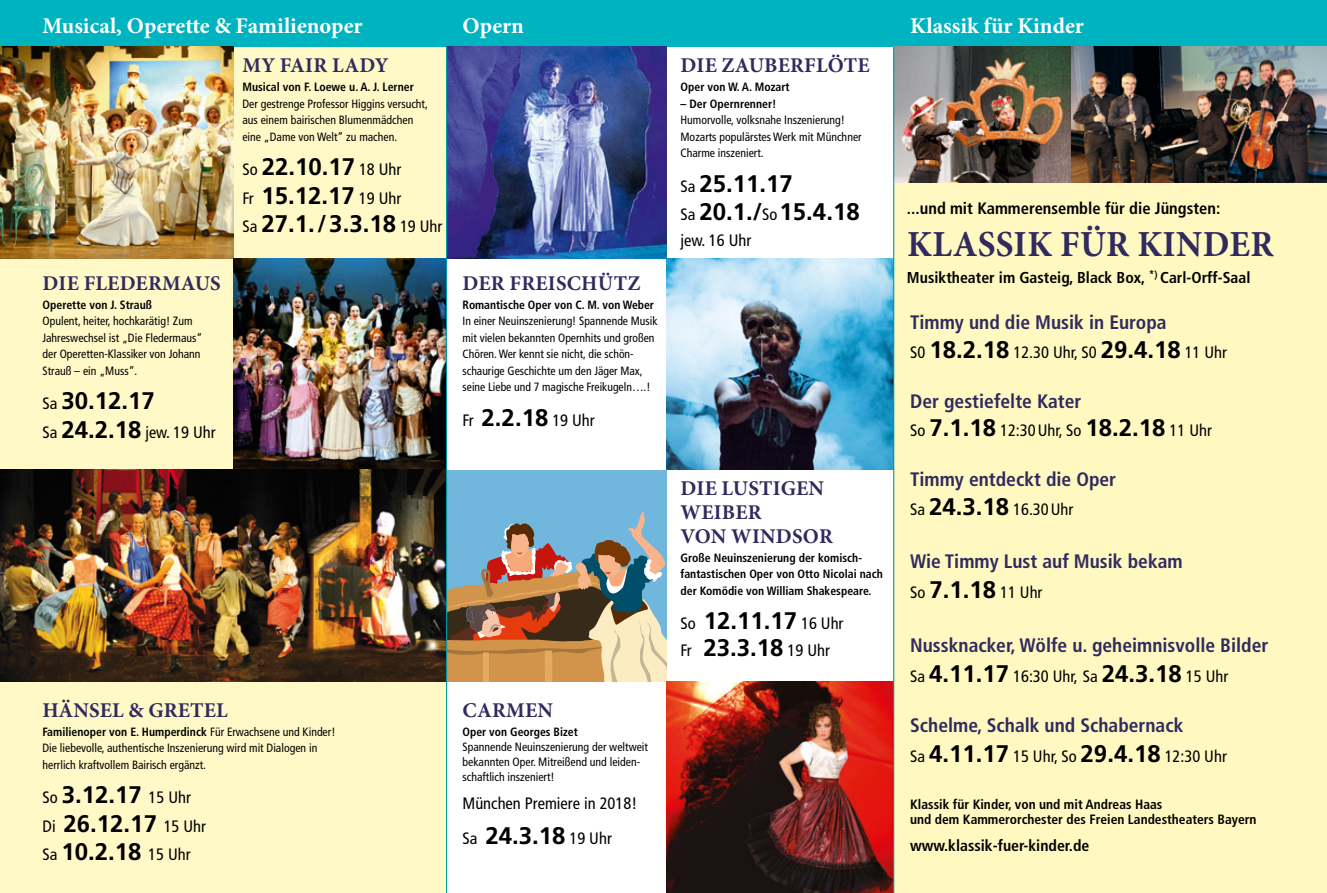
<style>
.page{position:relative;width:1327px;height:893px;background:#fff}
.page>*{position:absolute;margin:0;border:0;box-sizing:border-box;transform-origin:0 0}
.t1{font:700 36.75px "Minion Pro";letter-spacing:.01em;color:#312a5e;scale:.96 1}
.t2{font:700 24px/28.5px "Frutiger";color:#000}
.t3{font:700 22.5px "Minion Pro";color:#fff}
.t4{font:700 21px/24px "Minion Pro";letter-spacing:.01em;color:#312a5e}
.t5{font:700 condensed 19.5px "Frutiger";color:#312a5e}
.t6{font:condensed 16.5px/34.5px "Frutiger";color:#000}
.t7{font:700 condensed 16.5px "Frutiger";color:#000}
.t8{font:700 condensed 15.75px "Frutiger";color:#000}
.t9{font:700 condensed 13.5px/15px "Frutiger";color:#000}
.t10{font:condensed 12px/16.5px "Frutiger";color:#000}
.t11{font:700 condensed 12px/16.5px "Frutiger";color:#000}
.s1{font-weight:400;font-stretch:condensed;font-size:16.5px}
.s2{font-weight:700;font-stretch:normal;font-size:24px}
.s3{font-weight:700}
</style>
<div class="page">
<div style="left:0;top:0;width:446px;height:893px;background:#fff9c8"></div>
<div style="left:893px;top:0;width:434px;height:893px;background:#fff9c1"></div>
<div style="left:0;top:0;width:1327px;height:47px;background:#00b3c0"></div>
<img style="left:0;top:47px;width:234px;height:211px">
<img style="left:234px;top:258px;width:212px;height:212px">
<img style="left:447px;top:47px;width:219px;height:211px">
<div style="left:447px;top:470px;width:219px;height:211px;background:#71b7dd"></div>
<svg style="left:447px;top:512px;width:219px;height:169px"></svg>
<img style="left:666px;top:681px;width:227px;height:212px">
<img style="left:0;top:470px;width:446px;height:211px">
<img style="left:666px;top:258px;width:227px;height:212px">
<hr style="left:446px;top:47px;width:1px;height:846px;background:#009baa">
<img style="left:894px;top:47px;width:177px;height:136px">
<img style="left:1071px;top:47px;width:256px;height:136px">
<hr style="left:893px;top:47px;width:1px;height:846px;background:#009baa">
<h3 class="t3" style="left:43px;top:10px;width:321px">Musical, Operette &amp; Familienoper</h3>
<h3 class="t3" style="left:462px;top:10px;width:63px">Opern</h3>
<h3 class="t4" style="left:242px;top:53px;width:147px">MY FAIR LADY</h3>
<p class="t11" style="left:242px;top:79px;width:173px">Musical von F. Loewe u. A. J. Lerner</p>
<p class="t10" style="left:242px;top:95px;width:187px">Der gestrenge Professor Higgins versucht, aus einem bairischen Blumenmädchen eine „Dame von Welt“ zu machen.</p>
<h2 class="t2" style="left:242px;top:152px;width:201px"><span class="s1">So</span> 22.10.17 <span class="s1">18 Uhr<br>Fr</span> 15.12.17 <span class="s1">19 Uhr<br>Sa</span> 27.1. / 3.3.18 <span class="s1">19 Uhr</span></h2>
<h3 class="t4" style="left:43px;top:271px;width:180px">DIE FLEDERMAUS</h3>
<p class="t11" style="left:43px;top:296px;width:111px">Operette von J. Strauß</p>
<p class="t10" style="left:43px;top:313px;width:161px">Opulent, heiter, hochkarätig! Zum<br>Jahreswechsel ist „Die Fledermaus“ der Operetten-Klassiker von Johann<br>Strauß – ein „Muss“.</p>
<h2 class="t2" style="left:43px;top:386px;width:114px"><span class="s1">Sa</span> 30.12.17</h2>
<h3 class="t6" style="left:43px;top:415px;width:175px">Sa <span class="s2">24.2.18</span> jew. 19 Uhr</h3>
<h3 class="t4" style="left:43px;top:698px;width:187px">HÄNSEL &amp; GRETEL</h3>
<p class="t10" style="left:43px;top:723px;width:294px"><span class="s3">Familienoper von E. Humperdinck</span> Für Erwachsene und Kinder!<br>Die liebevolle, authentische Inszenierung wird mit Dialogen in herrlich kraftvollem Bairisch ergänzt.</p>
<h3 class="t6" style="left:43px;top:780px;width:150px">So <span class="s2">3.12.17</span> 15 Uhr</h3>
<h2 class="t2" style="left:43px;top:809px;width:165px"><span class="s1">Di</span> 26.12.17 <span class="s1">15 Uhr</span></h2>
<h3 class="t6" style="left:43px;top:837px;width:150px">Sa <span class="s2">10.2.18</span> 15 Uhr</h3>
<h3 class="t4" style="left:463px;top:271px;width:179px">DER FREISCHÜTZ</h3>
<p class="t11" style="left:462px;top:296px;width:193px">Romantische Oper von C. M. von Weber</p>
<p class="t10" style="left:462px;top:313px;width:197px">In einer Neuinszenierung! Spannende Musik mit vielen bekannten Opernhits und großen Chören. Wer kennt sie nicht, die schön&shy;schaurige Geschichte um den Jäger Max, seine Liebe und 7 magische Freikugeln….!</p>
<h3 class="t6" style="left:462px;top:403px;width:134px">Fr <span class="s2">2.2.18</span> 19 Uhr</h3>
<h3 class="t4" style="left:463px;top:698px;width:92px">CARMEN</h3>
<p class="t11" style="left:462px;top:723px;width:117px">Oper von Georges Bizet</p>
<p class="t10" style="left:462px;top:739px;width:187px;line-height:15px">Spannende Neuinszenierung der weltweit bekannten Oper. Mitreißend und leiden&shy;schaftlich inszeniert!</p>
<h3 class="t6" style="left:462px;top:786px;width:176px">München Premiere in 2018!<br>Sa <span class="s2">24.3.18</span> 19 Uhr</h3>
<h3 class="t4" style="left:680px;top:53px;width:190px">DIE ZAUBERFLÖTE</h3>
<p class="t11" style="left:680px;top:79px;width:111px">Oper von W. A. Mozart</p>
<p class="t11" style="left:680px;top:95px;width:97px">– Der Opernrenner!</p>
<p class="t10" style="left:680px;top:112px;width:183px">Humorvolle, volksnahe Inszenierung!<br>Mozarts populärstes Werk mit Münchner<br>Charme inszeniert.</p>
<h2 class="t2" style="left:680px;top:169px;width:181px"><span class="s1">Sa</span> 25.11.17<br><span class="s1">Sa</span> 20.1./<span class="s1">So</span>15.4.18</h2>
<h3 class="t6" style="left:680px;top:223px;width:72px">jew. 16 Uhr</h3>
<h3 class="t4" style="left:680px;top:476px;width:154px">DIE LUSTIGEN<br>WEIBER<br>VON WINDSOR</h3>
<p class="t11" style="left:680px;top:549px;width:204px">Große Neuinszenierung der komisch&shy;fantastischen Oper von Otto Nicolai nach der Komödie von William Shakespeare.</p>
<h2 class="t2" style="left:680px;top:606px;width:164px"><span class="s1">So</span> 12.11.17 <span class="s1">16 Uhr</span></h2>
<h3 class="t6" style="left:680px;top:633px;width:151px">Fr <span class="s2">23.3.18</span> 19 Uhr</h3>
<h3 class="t3" style="left:910px;top:10px;width:175px">Klassik für Kinder</h3>
<h3 class="t7" style="left:907px;top:198px;width:315px">...und mit Kammerensemble für die Jüngsten:</h3>
<h1 class="t1" style="left:907px;top:218px;width:383px">KLASSIK FÜR KINDER</h1>
<h3 class="t8" style="left:907px;top:268px;width:345px">Musiktheater im Gasteig, Black Box, <sup>*</sup><sup>)</sup> Carl-Orff-Saal</h3>
<h3 class="t5" style="left:910px;top:311px;width:258px">Timmy und die Musik in Europa</h3>
<h3 class="t6" style="left:910px;top:335px;width:318px">S0 <span class="s2">18.2.18</span> 12.30 Uhr, S0 <span class="s2">29.4.18</span> 11 Uhr</h3>
<h3 class="t5" style="left:910px;top:389px;width:173px">Der gestiefelte Kater</h3>
<h3 class="t6" style="left:910px;top:413px;width:303px">So <span class="s2">7.1.18</span> 12:30 Uhr, So <span class="s2">18.2.18</span> 11 Uhr</h3>
<h3 class="t5" style="left:910px;top:468px;width:207px">Timmy entdeckt die Oper</h3>
<h3 class="t6" style="left:910px;top:492px;width:165px">Sa <span class="s2">24.3.18</span> 16.30 Uhr</h3>
<h3 class="t5" style="left:910px;top:550px;width:274px">Wie Timmy Lust auf Musik bekam</h3>
<h3 class="t6" style="left:910px;top:575px;width:134px">So <span class="s2">7.1.18</span> 11 Uhr</h3>
<h3 class="t5" style="left:910px;top:633px;width:360px">Nussknacker, Wölfe u. geheimnisvolle Bilder</h3>
<h3 class="t6" style="left:910px;top:659px;width:320px">Sa <span class="s2">4.11.17</span> 16:30 Uhr, Sa <span class="s2">24.3.18</span> 15 Uhr</h3>
<h3 class="t5" style="left:910px;top:714px;width:275px">Schelme, Schalk und Schabernack</h3>
<h3 class="t6" style="left:910px;top:739px;width:318px">Sa <span class="s2">4.11.17</span> 15 Uhr, So <span class="s2">29.4.18</span> 12:30 Uhr</h3>
<p class="t9" style="left:910px;top:797px;width:348px">Klassik für Kinder, von und mit Andreas Haas<br>und dem Kammer orchester des Freien Landestheaters Bayern</p>
<h3 class="t8" style="left:910px;top:836px;width:181px">www.klassik-fuer-kinder.de</h3>
</div>
